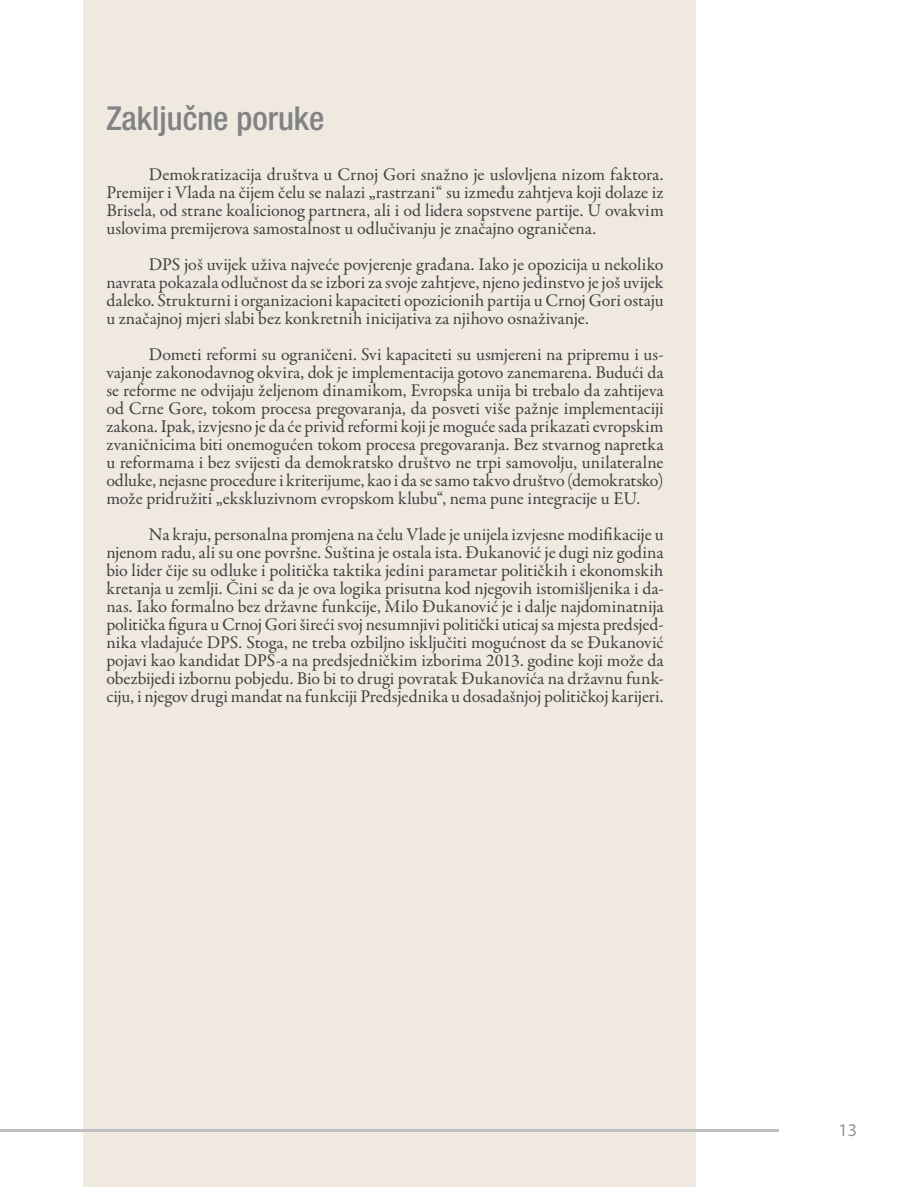
<style>
.page{position:relative;width:919px;height:1187px;background:#fff}
.page>*{position:absolute;margin:0;border:0;box-sizing:border-box;transform-origin:0 0}
.t1{font:500 condensed 33px "Helvetica Neue LT Pro";color:#808285}
.t2{font:18px/18px "Garamond Premr Pro";letter-spacing:-.005em;color:#414042;text-align:justify}
.t3{font:18px "Myriad Pro";color:#939598}
</style>
<div class="page">
<div style="left:83px;top:0;width:612px;height:1186px;background:#efe9df"></div>
<hr style="left:0;top:1129px;width:778px;height:3px;background:#bcbec0">
<h1 class="t1" style="left:106px;top:98px;width:219px">Zaključne poruke</h1>
<p class="t2" style="left:106px;top:166px;width:559px;text-indent:43px">Demokratizacija društva u Crnoj Gori snažno je uslovljena nizom faktora.<br>Premijer i Vlada na čijem čelu se nalazi „rastrzani“ su između zahtjeva koji dolaze iz Brisela, od strane koalicionog partnera, ali i od lidera sopstvene partije. U ovakvim uslovima premijerova samostalnost u odlučivanju je značajno ograničena.</p>
<p class="t2" style="left:106px;top:256px;width:558px;text-indent:43px">DPS još uvijek uživa najveće povjerenje građana. Iako je opozicija u nekoliko navrata pokazala odlučnost da se izbori za svoje zahtjeve, njeno jedinstvo je još uvijek daleko. Strukturni i organizacioni kapaciteti opozicionih partija u Crnoj Gori ostaju u značajnoj mjeri slabi bez konkretnih inicijativa za njihovo osnaživanje.</p>
<p class="t2" style="left:106px;top:346px;width:559px;text-indent:43px">Dometi reformi su ograničeni. Svi kapaciteti su usmjereni na pripremu i us&shy;vajanje zakonodavnog okvira, dok je implementacija gotovo zanemarena. Budući da se reforme ne odvijaju željenom dinamikom, Evropska unija bi trebalo da zahtijeva od Crne Gore, tokom procesa pregovaranja, da posveti više pažnje implementaciji zakona. Ipak, izvjesno je da će privid reformi koji je moguće sada prikazati evropskim zvaničnicima biti onemogućen tokom procesa pregovaranja. Bez stvarnog napretka u reformama i bez svijesti da demokratsko društvo ne trpi samovolju, unilateralne odluke, nejasne procedure i kriterijume, kao i da se samo takvo društvo (demokratsko) može pridružiti „ekskluzivnom evropskom klubu“, nema pune integracije u EU.</p>
<p class="t2" style="left:106px;top:526px;width:559px;text-indent:43px">Na kraju, personalna promjena na čelu Vlade je unijela izvjesne modifikacije u njenom radu, ali su one površne. Suština je ostala ista. Đukanović je dugi niz godina bio lider čije su odluke i politička taktika jedini parametar političkih i ekonomskih kretanja u zemlji. Čini se da je ova logika prisutna kod njegovih istomišljenika i da&shy;nas. Iako formalno bez državne funkcije, Milo Đukanović je i dalje najdominatnija politička figura u Crnoj Gori šireći svoj nesumnjivi politički uticaj sa mjesta predsjed&shy;nika vladajuće DPS. Stoga, ne treba ozbiljno isključiti mogućnost da se Đukanović pojavi kao kandidat DPS-a na predsjedničkim izborima 2013. godine koji može da obezbijedi izbornu pobjedu. Bio bi to drugi povratak Đukanovića na državnu funk&shy;ciju, i njegov drugi mandat na funkciji Predsjednika u dosadašnjoj političkoj karijeri.</p>
<p class="t3" style="left:838px;top:1119px;width:20px">13</p>
</div>
